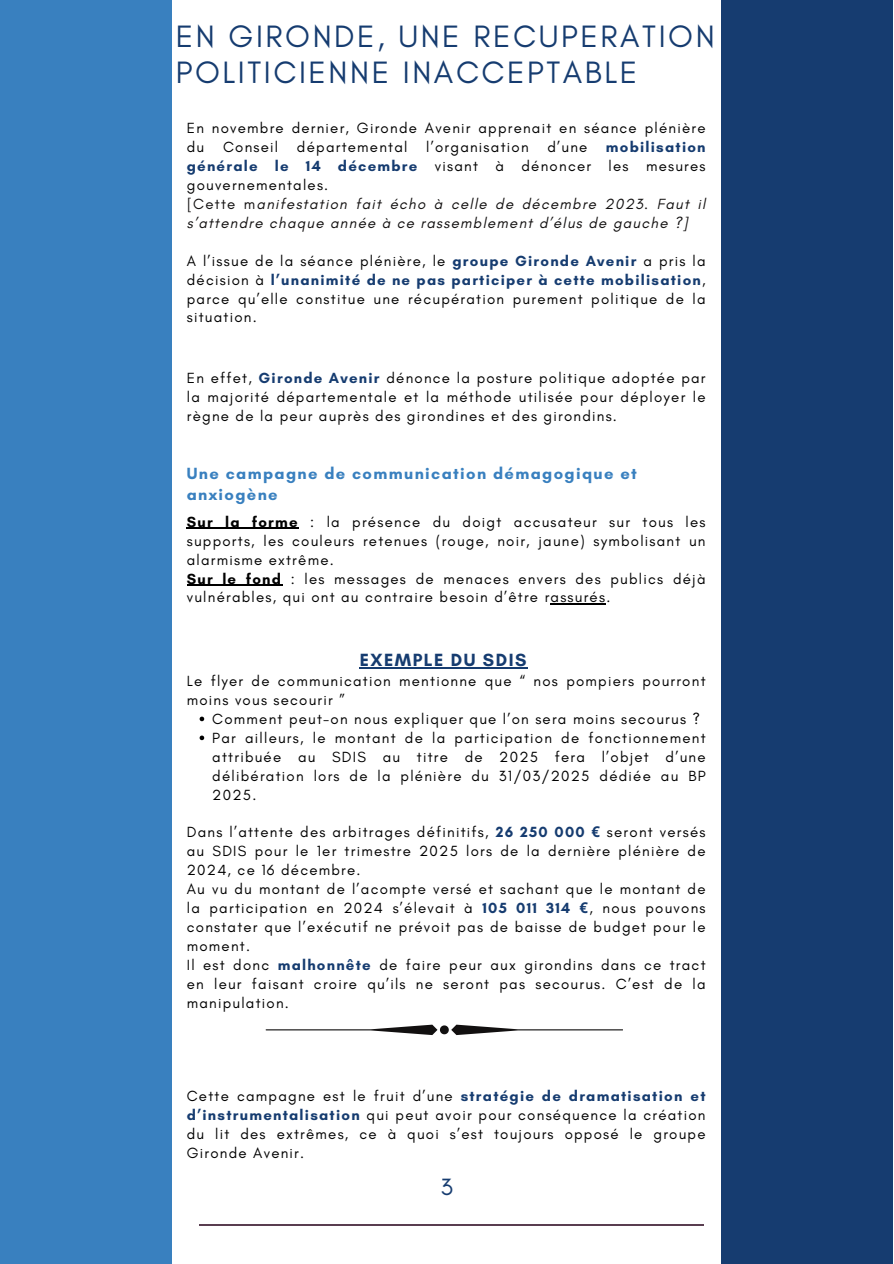
<style>
.page{position:relative;width:894px;height:1264px;background:#fff}
.page>*{position:absolute;margin:0;border:0;box-sizing:border-box;transform-origin:0 0}
.t1{font:31.5px/36px "Glacial Indifference";letter-spacing:.08em;color:#163c70}
.t2{font:24px "Glacial Indifference";color:#163c70}
.t3{font:700 18px "Glacial Indifference";letter-spacing:.08em;color:#163c70}
.t4{font:700 16.5px/21px "Glacial Indifference";letter-spacing:.08em;color:#3980bf}
.t5{font:15px/18.9px "Glacial Indifference";letter-spacing:.08em;color:#000;text-align:justify}
.t6{font:italic 15px/18.9px "Glacial Indifference";letter-spacing:.08em;color:#121010}
.s1{font-weight:700;color:#163c70}
.s2{font-style:normal}
.s3{font-weight:700}
.s4{font-family:"Noto Sans";font-weight:700;color:#163c70}
</style>
<div class="page">
<hr style="left:199px;top:1224px;width:504px;height:1px;background:#593e50">
<svg style="left:265px;top:1024px;width:357px;height:11px"></svg>
<hr style="left:187px;top:527px;width:112px;height:2px;background:#000">
<hr style="left:187px;top:584px;width:95px;height:1px;background:#000">
<hr style="left:550px;top:603px;width:56px;height:1px;background:#000">
<hr style="left:359px;top:667px;width:168px;height:1px;background:#163c70">
<svg style="left:199px;top:716px;width:5px;height:5px"></svg>
<svg style="left:199px;top:735px;width:5px;height:5px"></svg>
<div style="left:0;top:0;width:172px;height:1263px;background:#3980bf"></div>
<div style="left:721px;top:0;width:172px;height:1263px;background:#163c70"></div>
<p class="t1" style="left:176px;top:18px;width:540px">EN GIRONDE, UNE RECUPERATION<br>POLITICIENNE INACCEPTABLE</p>
<h1 class="t5" style="left:187px;top:118px;width:520px">En novembre dernier, Gironde Avenir apprenait en séance plénière du</h1>
<h1 class="t5" style="left:187px;top:137px;width:520px;text-indent:360px">d’une <span class="s1">mobilisation générale le 14 décembre</span> visant à dénoncer les mesures gouvernementales.</h1>
<p class="t6" style="left:187px;top:194px;width:520px"><span class="s2">[Cette m</span>anifestation fait écho à celle de décembre 2023. Faut il s’attendre chaque année à ce rassemblement d’élus de gauche ?]</p>
<p class="t5" style="left:187px;top:251px;width:520px">A l’issue de la séance plénière, le <span class="s1">groupe Gironde Avenir</span> a pris la décision à <span class="s1">l’unanimité de ne pas participer à cette mobilisation</span>, parce qu’elle constitue une récupération purement politique de la situation.</p>
<h1 class="t5" style="left:223px;top:137px;width:57px">Conseil</h1>
<h1 class="t5" style="left:297px;top:137px;width:112px">départemental</h1>
<h1 class="t5" style="left:426px;top:137px;width:104px">l’organisation</h1>
<p class="t5" style="left:187px;top:369px;width:520px">En effet, <span class="s1">Gironde Avenir</span> dénonce la posture politique adoptée par la majorité départementale et la méthode utilisée pour déployer le règne de la peur auprès des girondines et des girondins.</p>
<p class="t4" style="left:187px;top:462px;width:451px">Une campagne de communication démagogique et anxiogène</p>
<h3 class="t5" style="left:187px;top:512px;width:520px"><span class="s3">Sur la forme</span> : la présence du doigt accusateur sur tous les supports, les couleurs retenues (rouge, noir, jaune) symbolisant un alarmisme extrême.</h3>
<p class="t5" style="left:187px;top:569px;width:520px"><span class="s3">Sur le fond</span> : les messages de menaces envers des publics déjà vulnérables, qui ont au contraire besoin d’être rassurés.</p>
<p class="t3" style="left:359px;top:649px;width:168px">EXEMPLE DU SDIS</p>
<p class="t5" style="left:187px;top:671px;width:520px">Le flyer de communication mentionne que “ nos pompiers pourront moins vous secourir ”</p>
<p class="t5" style="left:212px;top:709px;width:489px">Comment peut-on nous expliquer que l’on sera moins secourus ?</p>
<p class="t5" style="left:212px;top:728px;width:494px">Par ailleurs, le montant de la participation de fonctionnement attribuée au SDIS au titre de 2025 fera l’objet d’une délibération lors de la plénière du 31/03/2025 dédiée au BP 2025.</p>
<p class="t5" style="left:187px;top:822px;width:520px">Dans l’attente des arbitrages définitifs, <span class="s1">26 250 000</span> <span class="s4">€</span> seront versés au SDIS pour le 1er trimestre 2025 lors de la dernière plénière de 2024, ce 16 décembre.</p>
<p class="t5" style="left:187px;top:879px;width:520px">Au vu du montant de l’acompte versé et sachant que le montant de la participation en 2024 s’élevait à <span class="s1">105 011 314</span> <span class="s4">€</span>, nous pouvons constater que l’exécutif ne prévoit pas de baisse de budget pour le moment.</p>
<p class="t5" style="left:187px;top:955px;width:520px">Il est donc <span class="s1">malhonnête</span> de faire peur aux girondins dans ce tract en leur faisant croire qu’ils ne seront pas secourus. C’est de la manipulation.</p>
<p class="t5" style="left:187px;top:1086px;width:520px">Cette campagne est le fruit d’une <span class="s1">stratégie de dramatisation et d’instrumentalisation</span> qui peut avoir pour conséquence la création du lit des extrêmes, ce à quoi s’est toujours opposé le groupe Gironde Avenir.</p>
<h2 class="t2" style="left:440px;top:1172px;width:14px">3</h2>
</div>
